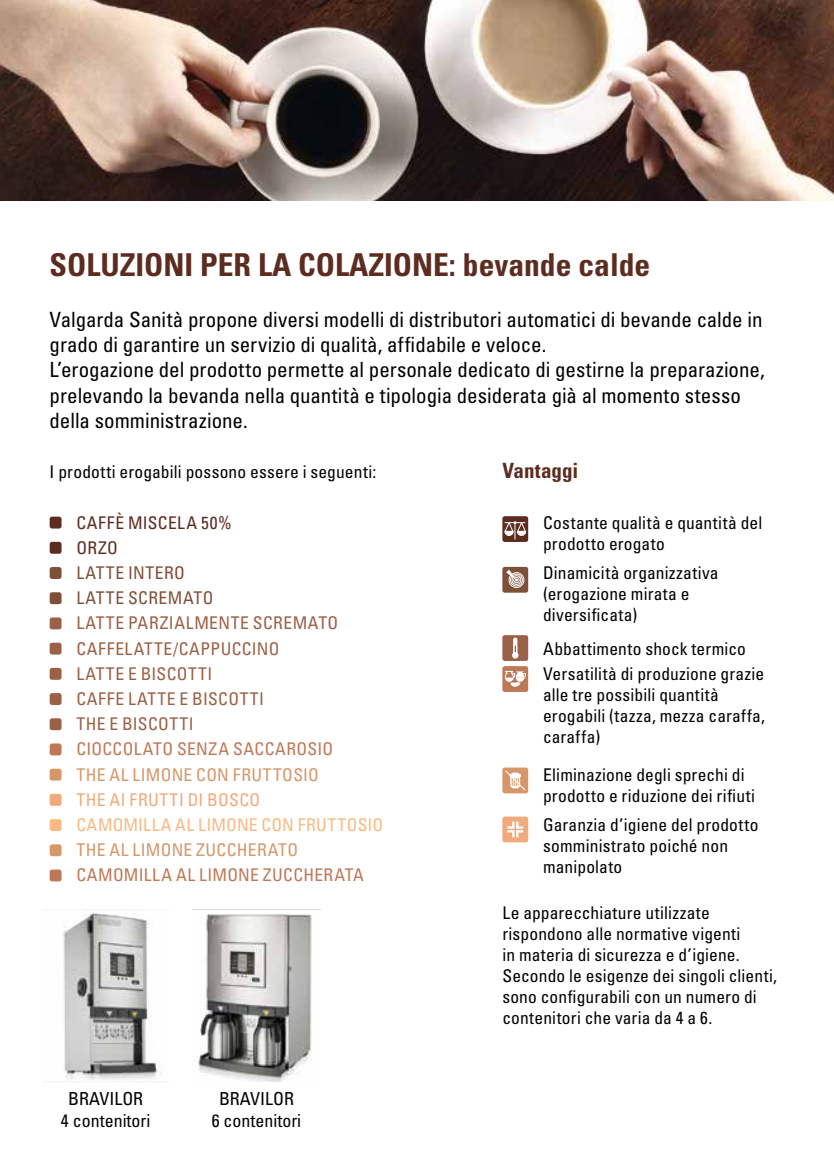
<style>
.page{position:relative;width:834px;height:1176px;background:#fff}
.page>*{position:absolute;margin:0;border:0;box-sizing:border-box;transform-origin:0 0}
.t1{font:700 condensed 31.5px "Univers LT Std";color:#5d2c20}
.t2{font:condensed 21px/25.2px "Univers LT Std";color:#000}
.t3{font:700 condensed 21px "Univers LT Std";letter-spacing:-.005em;color:#5d2c20}
.t4{font:condensed 17.85px/21.5px "Univers LT Std";color:#000;text-align:center}
.t5{font:condensed 17.5px/21px "Univers LT Std";letter-spacing:.01em;color:#000}
.t6{font:condensed 17.5px/25.2px "Univers LT Std";letter-spacing:.03em;color:#9a6147}
.t7{font:condensed 17.5px "Univers LT Std";letter-spacing:.02em;color:#be7857}
.t8{font:condensed 17.5px "Univers LT Std";letter-spacing:.02em;color:#d69769}
.t9{font:condensed 17.5px "Univers LT Std";letter-spacing:.015em;color:#f8ba82}
.t10{font:condensed 17.5px/25.2px "Univers LT Std";letter-spacing:.03em;color:#7e503a}
.t11{font:condensed 17.5px/25.2px "Univers LT Std";letter-spacing:.03em;color:#5d2c20}
.t12{font:condensed 17.5px "Univers LT Std";letter-spacing:.025em;color:#f1aa7b}
</style>
<div class="page">
<img style="left:0;top:0;width:833px;height:201px">
<div style="left:502px;top:516px;width:26px;height:26px;background:#5d2c20;border-radius:2px"></div>
<svg style="left:504px;top:521px;width:22px;height:18px"></svg>
<div style="left:502px;top:567px;width:26px;height:26px;background:#7e503a;border-radius:2px"></div>
<svg style="left:506px;top:569px;width:18px;height:19px"></svg>
<div style="left:502px;top:635px;width:26px;height:26px;background:#9a6147;border-radius:2px"></div>
<div style="left:513px;top:638px;width:4px;height:18px;border:1px solid #fff;border-radius:2px"></div>
<svg style="left:512px;top:645px;width:6px;height:13px"></svg>
<div style="left:502px;top:666px;width:26px;height:26px;background:#be7857;border-radius:2px"></div>
<svg style="left:504px;top:671px;width:22px;height:16px"></svg>
<div style="left:502px;top:767px;width:26px;height:26px;background:#d69769;border-radius:2px"></div>
<svg style="left:505px;top:770px;width:21px;height:21px"></svg>
<div style="left:502px;top:816px;width:26px;height:26px;background:#f1aa7b;border-radius:2px"></div>
<svg style="left:507px;top:821px;width:17px;height:17px"></svg>
<img style="left:63px;top:909px;width:100px;height:171px">
<img style="left:192px;top:909px;width:129px;height:173px">
<div style="left:50px;top:517px;width:12px;height:11px;background:#5d2c20;border-radius:2px"></div>
<div style="left:50px;top:542px;width:12px;height:12px;background:#5d2c20;border-radius:2px"></div>
<div style="left:50px;top:567px;width:12px;height:12px;background:#7e503a;border-radius:2px"></div>
<div style="left:50px;top:592px;width:12px;height:12px;background:#7e503a;border-radius:2px"></div>
<div style="left:50px;top:617px;width:12px;height:12px;background:#9a6147;border-radius:2px"></div>
<div style="left:50px;top:643px;width:12px;height:11px;background:#9a6147;border-radius:2px"></div>
<div style="left:50px;top:668px;width:12px;height:12px;background:#9a6147;border-radius:2px"></div>
<div style="left:50px;top:693px;width:12px;height:12px;background:#9a6147;border-radius:2px"></div>
<div style="left:50px;top:718px;width:12px;height:12px;background:#9a6147;border-radius:2px"></div>
<div style="left:50px;top:743px;width:12px;height:12px;background:#be7857;border-radius:2px"></div>
<div style="left:50px;top:769px;width:12px;height:11px;background:#d69769;border-radius:2px"></div>
<div style="left:50px;top:794px;width:12px;height:12px;background:#f1aa7b;border-radius:2px"></div>
<div style="left:50px;top:819px;width:12px;height:12px;background:#f8ba82;border-radius:2px"></div>
<div style="left:50px;top:844px;width:12px;height:12px;background:#d69769;border-radius:2px"></div>
<div style="left:50px;top:869px;width:12px;height:12px;background:#be7857;border-radius:2px"></div>
<h1 class="t1" style="left:50px;top:246px;width:602px">SOLUZIONI PER LA COLAZIONE: bevande calde</h1>
<p class="t2" style="left:50px;top:306px;width:716px">Valgarda Sanità propone diversi modelli di distributori automatici di bevande calde in grado di garantire un servizio di qualità, affidabile e veloce.<br>L’erogazione del prodotto permette al personale dedicato di gestirne la preparazione, prelevando la bevanda nella quantità e tipologia desiderata già al momento stesso della somministrazione.</p>
<p class="t3" style="left:502px;top:458px;width:77px">Vantaggi</p>
<p class="t5" style="left:543px;top:511px;width:221px">Costante qualità e quantità del prodotto erogato</p>
<p class="t5" style="left:543px;top:562px;width:177px">Dinamicità organizzativa (erogazione mirata e diversificata)</p>
<p class="t5" style="left:543px;top:635px;width:223px;line-height:25.2px">Abbattimento shock termico<br>Versatilità di produzione grazie</p>
<p class="t5" style="left:543px;top:684px;width:223px">alle tre possibili quantità erogabili (tazza, mezza caraffa, caraffa)</p>
<p class="t5" style="left:543px;top:763px;width:213px">Eliminazione degli sprechi di prodotto e riduzione dei rifiuti</p>
<p class="t5" style="left:543px;top:814px;width:217px">Garanzia d’igiene del prodotto somministrato poiché non manipolato</p>
<p class="t5" style="left:50px;top:461px;width:328px">I prodotti erogabili possono essere i seguenti:</p>
<p class="t11" style="left:76px;top:509px;width:157px">CAFFÈ MISCELA 50%<br>ORZO</p>
<p class="t10" style="left:76px;top:560px;width:138px">LATTE INTERO<br>LATTE SCREMATO</p>
<p class="t6" style="left:76px;top:610px;width:263px">LATTE PARZIALMENTE SCREMATO<br>CAFFELATTE/CAPPUCCINO<br>LATTE E BISCOTTI<br>CAFFE LATTE E BISCOTTI<br>THE E BISCOTTI</p>
<p class="t7" style="left:76px;top:738px;width:258px">CIOCCOLATO SENZA SACCAROSIO</p>
<p class="t8" style="left:76px;top:763px;width:244px">THE AL LIMONE CON FRUTTOSIO</p>
<p class="t12" style="left:76px;top:788px;width:185px">THE AI FRUTTI DI BOSCO</p>
<p class="t9" style="left:76px;top:813px;width:308px">CAMOMILLA AL LIMONE CON FRUTTOSIO</p>
<p class="t8" style="left:76px;top:839px;width:223px">THE AL LIMONE ZUCCHERATO</p>
<p class="t7" style="left:76px;top:864px;width:289px">CAMOMILLA AL LIMONE ZUCCHERATA</p>
<p class="t4" style="left:61px;top:1088px;width:91px">BRAVILOR<br>4 contenitori</p>
<p class="t4" style="left:212px;top:1088px;width:91px">BRAVILOR<br>6 contenitori</p>
<p class="t5" style="left:502px;top:902px;width:276px">Le apparecchiature utilizzate rispondono alle normative vigenti<br>in materia di sicurezza e d’igiene.<br>Secondo le esigenze dei singoli clienti, sono configurabili con un numero di contenitori che varia da 4 a 6.</p>
</div>
